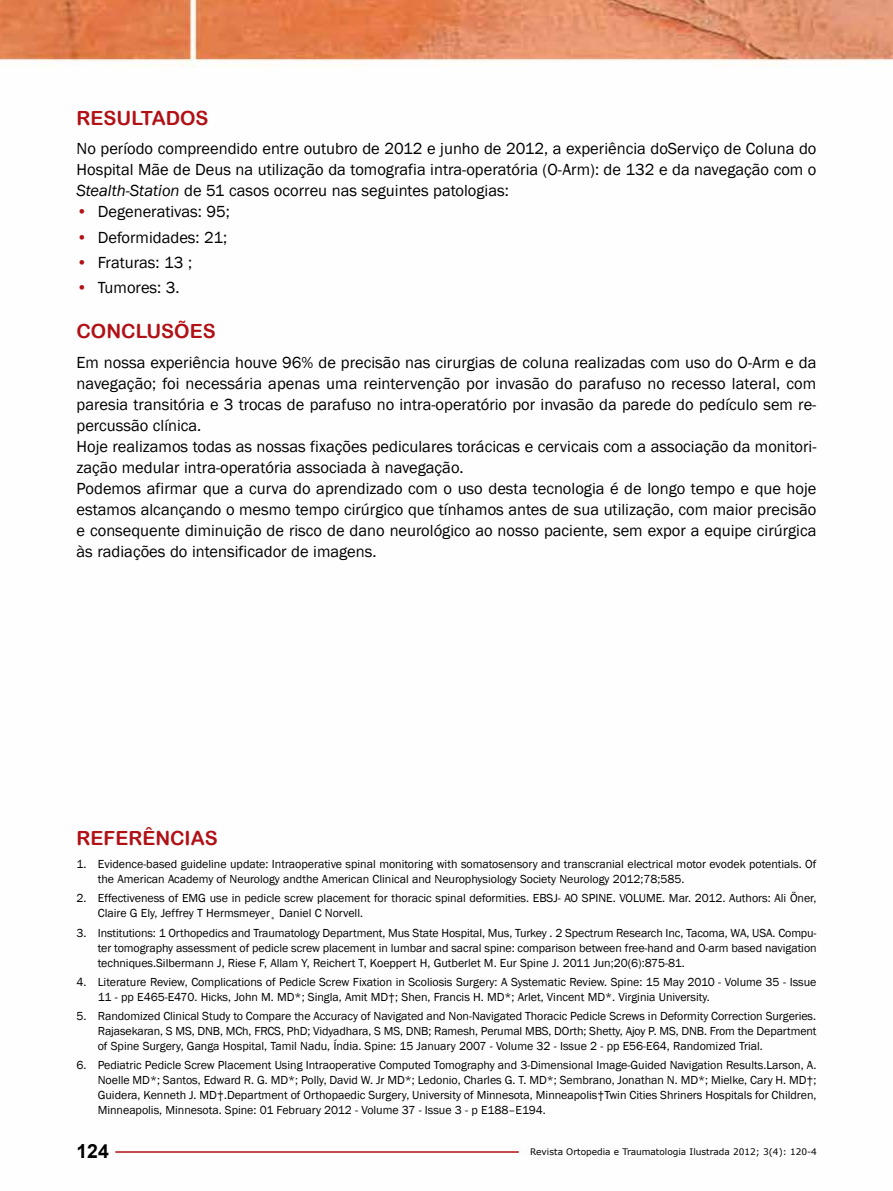
<style>
.page{position:relative;width:893px;height:1191px;background:#fff}
.page>*{position:absolute;margin:0;border:0;box-sizing:border-box;transform-origin:0 0}
.t1{font:19.5px "Arial Rounded MT Bold";color:#b11116}
.t2{font:700 19.5px "Arial";color:#000}
.t3{font:16.5px/21px "Franklin Gothic";color:#000;text-align:justify}
.t4{font:12px/15px "Franklin Gothic";letter-spacing:-.005em;color:#000}
.t5{font:9px "Verdana";color:#000}
.s1{font-style:italic}
.s2{color:#b11116}
</style>
<div class="page">
<img style="left:0;top:0;width:893px;height:1153px">
<hr style="left:115px;top:1151px;width:404px;height:1px;background:#b11116">
<h1 class="t1" style="left:77px;top:106px;width:14px">RESULTA</h1>
<h1 class="t1" style="left:166px;top:106px;width:29px">DOS</h1>
<p class="t3" style="left:77px;top:139px;width:741px">No período compreendido entre outubro de 2012 e junho de 2012, a experiência doServiço de Coluna do Hospital Mãe de Deus na utilização da tomografia intra-operatória (O-Arm): de 132 e da navegação com o <span class="s1">Stealth-Station</span> de 51 casos ocorreu nas seguintes patologias:</p>
<h2 class="t3" style="left:77px;top:202px;width:155px"><span class="s2">•</span> Degenerativas: 95;</h2>
<h2 class="t3" style="left:77px;top:227px;width:152px"><span class="s2">•</span> Deformidades: 21;</h2>
<h2 class="t3" style="left:77px;top:252px;width:117px"><span class="s2">•</span> Fraturas: 13 ;</h2>
<h2 class="t3" style="left:77px;top:277px;width:105px"><span class="s2">•</span> Tumores: 3.</h2>
<h1 class="t1" style="left:77px;top:320px;width:15px">CONCLUSÕES</h1>
<p class="t3" style="left:77px;top:352px;width:741px;text-align:left">Em nossa experiência houve 96% de precisão nas cirurgias de coluna realizadas com uso do O-Arm e da navegação; foi necessária apenas uma reintervenção por invasão do parafuso no recesso lateral, com paresia transitória e 3 trocas de parafuso no intra-operatório por invasão da parede do pedículo sem re&shy;percussão clínica.<br>Hoje realizamos todas as nossas fixações pediculares torácicas e cervicais com a associação da monitori&shy;zação medular intra-operatória associada à navegação.<br>Podemos afirmar que a curva do aprendizado com o uso desta tecnologia é de longo tempo e que hoje estamos alcançando o mesmo tempo cirúrgico que tínhamos antes de sua utilização, com maior precisão e consequente diminuição de risco de dano neurológico ao nosso paciente, sem expor a equipe cirúrgica às radiações do intensificador de imagens.</p>
<h1 class="t1" style="left:77px;top:826px;width:143px">REFERÊNCIAS</h1>
<p class="t4" style="left:98px;top:857px;width:720px;text-indent:-21px">1. Evidence-based guideline update: Intraoperative spinal monitoring with somatosensory and transcranial electrical motor evodek potentials. Of the American Academy of Neurology andthe American Clinical and Neurophysiology Society Neurology 2012;78;585.</p>
<p class="t4" style="left:98px;top:891px;width:720px;text-indent:-21px">2. Effectiveness of EMG use in pedicle screw placement for thoracic spinal deformities. EBSJ- AO SPINE. VOLUME. Mar. 2012. Authors: Ali Öner,<br>Claire G Ely, Jeffrey T Hermsmeyer¸ Daniel C Norvell.</p>
<p class="t4" style="left:98px;top:925px;width:720px;text-align:justify;text-indent:-21px">3. Institutions: 1 Orthopedics and Traumatology Department, Mus State Hospital, Mus, Turkey . 2 Spectrum Research Inc, Tacoma, WA, USA. Compu&shy;ter tomography assessment of pedicle screw placement in lumbar and sacral spine: comparison between free-hand and O-arm based navigation techniques.Silbermann J, Riese F, Allam Y, Reichert T, Koeppert H, Gutberlet M. Eur Spine J. 2011 Jun;20(6):875-81.</p>
<p class="t4" style="left:98px;top:974px;width:720px;text-indent:-21px">4. Literature Review, Complications of Pedicle Screw Fixation in Scoliosis Surgery: A Systematic Review. Spine: 15 May 2010 - Volume 35 - Issue<br>11 - pp E465-E470. Hicks, John M. MD*; Singla, Amit MD†; Shen, Francis H. MD*; Arlet, Vincent MD*. Virginia University.</p>
<p class="t4" style="left:98px;top:1009px;width:720px;text-align:justify;text-indent:-21px">5. Randomized Clinical Study to Compare the Accuracy of Navigated and Non-Navigated Thoracic Pedicle Screws in Deformity Correction Surgeries.<br>Rajasekaran, S MS, DNB, MCh, FRCS, PhD; Vidyadhara, S MS, DNB; Ramesh, Perumal MBS, DOrth; Shetty, Ajoy P. MS, DNB. From the Department of Spine Surgery, Ganga Hospital, Tamil Nadu, Índia. Spine: 15 January 2007 - Volume 32 - Issue 2 - pp E56-E64, Randomized Trial.</p>
<p class="t4" style="left:98px;top:1058px;width:720px;text-align:justify;text-indent:-21px">6. Pediatric Pedicle Screw Placement Using Intraoperative Computed Tomography and 3-Dimensional Image-Guided Navigation Results.Larson, A.<br>Noelle MD*; Santos, Edward R. G. MD*; Polly, David W. Jr MD*; Ledonio, Charles G. T. MD*; Sembrano, Jonathan N. MD*; Mielke, Cary H. MD†; Guidera, Kenneth J. MD†.Department of Orthopaedic Surgery, University of Minnesota, Minneapolis†Twin Cities Shriners Hospitals for Children, Minneapolis, Minnesota. Spine: 01 February 2012 - Volume 37 - Issue 3 - p E188–E194.</p>
<p class="t5" style="left:530px;top:1145px;width:288px">Revista Ortopedia e Traumatologia Ilustrada 2012; 3(4): 120-4</p>
<h1 class="t2" style="left:76px;top:1137px;width:34px">124</h1>
</div>
